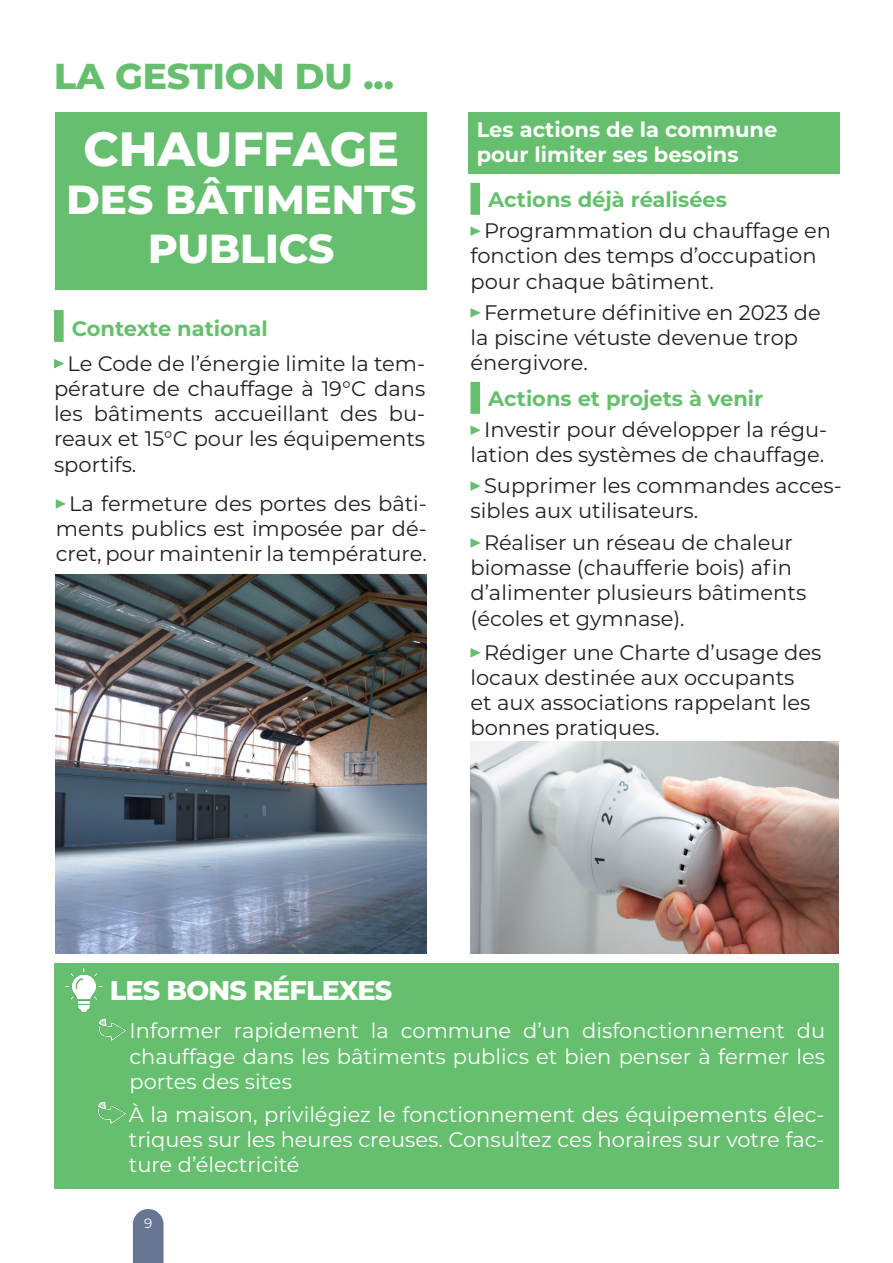
<style>
.page{position:relative;width:893px;height:1263px;background:#fff}
.page>*{position:absolute;margin:0;border:0;box-sizing:border-box;transform-origin:0 0}
.t1{font:800 48px "Montserrat";color:#fff}
.t2{font:800 40.5px "Montserrat";color:#fff}
.t3{font:800 36px "Montserrat";color:#66bf6f}
.t4{font:800 27px "Montserrat";letter-spacing:-.03em;color:#fff}
.t5{font:21px/25.2px "Montserrat";color:#231f20}
.t6{font:21px/25.2px "Montserrat";color:#fff;text-align:justify}
.t7{font:700 21px "Montserrat";color:#66bf6f}
.t8{font:700 21px/25.2px "Montserrat";color:#fff}
.t9{font:13.5px "Montserrat";color:#fff}
</style>
<div class="page">
<svg style="left:133px;top:1209px;width:31px;height:54px"></svg>
<div style="left:54px;top:963px;width:785px;height:225px;background:#66bf6f"></div>
<img style="left:65px;top:968px;width:38px;height:45px">
<img style="left:98px;top:1018px;width:28px;height:23px">
<img style="left:97px;top:1101px;width:29px;height:23px">
<div style="left:56px;top:112px;width:371px;height:178px;background:#66bf6f"></div>
<div style="left:54px;top:310px;width:10px;height:32px;background:#66bf6f"></div>
<svg style="left:54px;top:359px;width:10px;height:10px"></svg>
<svg style="left:55px;top:499px;width:11px;height:10px"></svg>
<div style="left:468px;top:112px;width:372px;height:62px;background:#66bf6f"></div>
<div style="left:470px;top:183px;width:10px;height:32px;background:#66bf6f"></div>
<svg style="left:470px;top:226px;width:11px;height:10px"></svg>
<svg style="left:470px;top:308px;width:11px;height:10px"></svg>
<div style="left:470px;top:382px;width:10px;height:32px;background:#66bf6f"></div>
<svg style="left:470px;top:425px;width:11px;height:10px"></svg>
<svg style="left:470px;top:481px;width:11px;height:10px"></svg>
<svg style="left:470px;top:538px;width:11px;height:10px"></svg>
<svg style="left:470px;top:648px;width:11px;height:10px"></svg>
<img style="left:56px;top:574px;width:371px;height:380px">
<img style="left:470px;top:741px;width:369px;height:213px">
<p class="t3" style="left:54px;top:50px;width:341px">LA GESTION DU ...</p>
<p class="t1" style="left:84px;top:114px;width:317px">CHAUFFAGE</p>
<p class="t2" style="left:66px;top:170px;width:351px">DES BÂTIMENTS</p>
<p class="t2" style="left:148px;top:219px;width:188px">PUBLICS</p>
<p class="t7" style="left:72px;top:313px;width:197px">Contexte national</p>
<p class="t5" style="left:54px;top:350px;width:373px;text-align:justify;text-indent:13px">Le Code de l’énergie limite la tem&shy;pérature de chauffage à 19°C dans les bâtiments accueillant des bu&shy;reaux et 15°C pour les équipements sportifs.</p>
<p class="t5" style="left:56px;top:490px;width:373px;text-align:justify;text-indent:13px">La fermeture des portes des bâti&shy;ments publics est imposée par dé&shy;cret, pour maintenir la température.</p>
<p class="t8" style="left:477px;top:116px;width:302px">Les actions de la commune pour limiter ses besoins</p>
<p class="t7" style="left:488px;top:185px;width:240px">Actions déjà réalisées</p>
<p class="t5" style="left:470px;top:217px;width:362px;text-indent:13px">Programmation du chauffage en fonction des temps d’occupation pour chaque bâtiment.</p>
<p class="t5" style="left:470px;top:299px;width:352px;text-indent:13px">Fermeture définitive en 2023 de la piscine vétuste devenue trop énergivore.</p>
<p class="t7" style="left:488px;top:384px;width:277px">Actions et projets à venir</p>
<p class="t5" style="left:470px;top:416px;width:358px;text-align:right">Investir pour développer la régu&shy;lation des systèmes de chauffage.</p>
<p class="t5" style="left:470px;top:472px;width:373px;text-indent:13px">Supprimer les commandes acces&shy;sibles aux utilisateurs.</p>
<p class="t5" style="left:470px;top:529px;width:337px;text-indent:13px">Réaliser un réseau de chaleur biomasse (chaufferie bois) afin d’alimenter plusieurs bâtiments (écoles et gymnase).</p>
<p class="t5" style="left:470px;top:639px;width:352px;text-indent:13px">Rédiger une Charte d’usage des locaux destinée aux occupants<br>et aux associations rappelant les bonnes pratiques.</p>
<p class="t4" style="left:110px;top:971px;width:284px">LES BONS RÉFLEXES</p>
<p class="t6" style="left:130px;top:1017px;width:697px">Informer rapidement la commune d’un disfonctionnement du chauffage dans les bâtiments publics et bien penser à fermer les portes des sites</p>
<p class="t6" style="left:129px;top:1101px;width:697px">À la maison, privilégiez le fonctionnement des équipements élec&shy;triques sur les heures creuses. Consultez ces horaires sur votre fac&shy;ture d’électricité</p>
<p class="t9" style="left:144px;top:1214px;width:10px">9</p>
</div>
